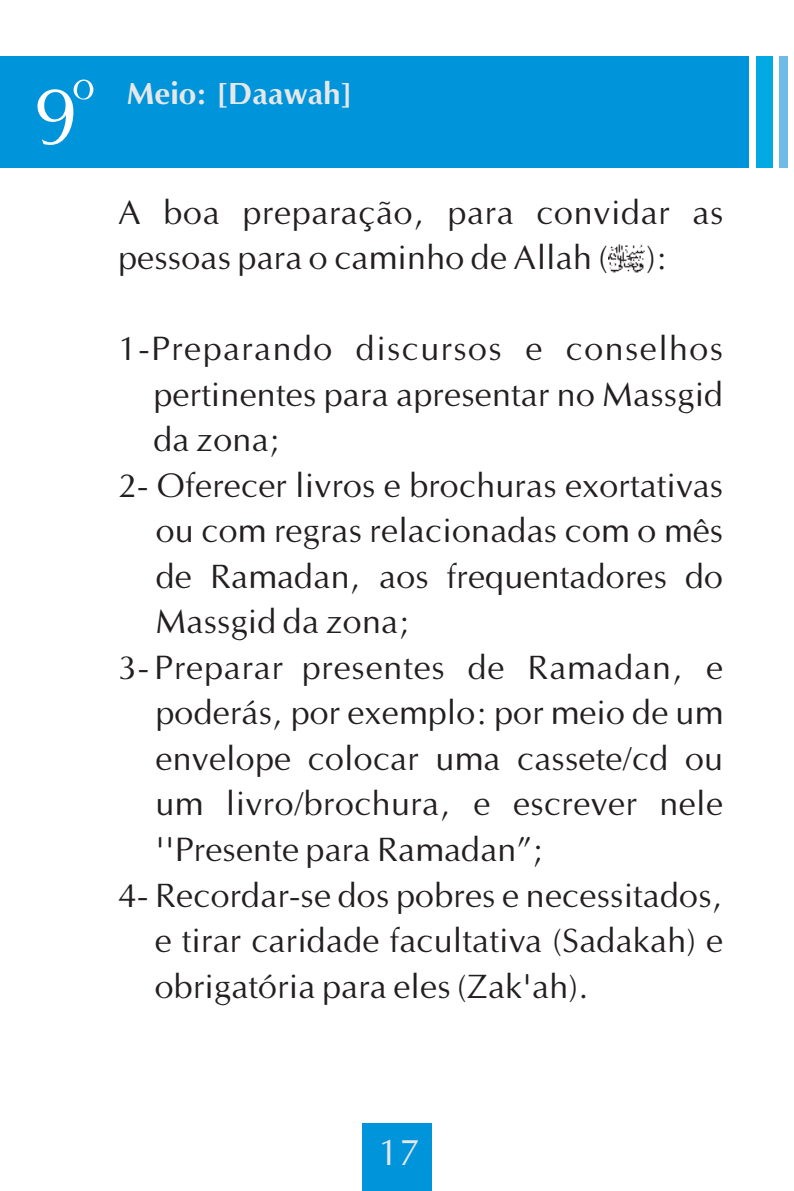
<style>
.page{position:relative;width:794px;height:1191px;background:#fff}
.page>*{position:absolute;margin:0;border:0;box-sizing:border-box;transform-origin:0 0}
.t1{font:84px "Optane";color:#fff}
.t2{font:38.5px "Optane";color:#e6e7e8}
.t3{font:35px/45.5px "Optane";color:#231f20}
.t4{font:35px "Optane";letter-spacing:.035em;color:#231f20}
.t5{font:35px "Optane";letter-spacing:.02em;color:#231f20}
.t6{font:700 31.5px "Optane";color:#e6e7e8}
</style>
<div class="page">
<div style="left:0;top:56px;width:748px;height:112px;background:#0095da"></div>
<div style="left:756px;top:56px;width:17px;height:112px;background:#02a9e2"></div>
<div style="left:779px;top:56px;width:9px;height:112px;background:#6ebbe8"></div>
<div style="left:362px;top:1124px;width:70px;height:67px;background:#0095da"></div>
<img style="left:608px;top:244px;width:37px;height:29px">
<h1 class="t1" style="left:33px;top:83px;width:69px">9º</h1>
<p class="t6" style="left:127px;top:74px;width:226px">Meio: [Daawah]</p>
<p class="t3" style="left:118px;top:192px;width:607px">A boa preparação, para convidar as pessoas para o caminho de Allah ( ):</p>
<p class="t4" style="left:118px;top:335px;width:607px">1-Preparando discursos e conselhos</p>
<p class="t3" style="left:153px;top:374px;width:571px">pertinentes para apresentar no Massgid</p>
<p class="t3" style="left:153px;top:420px;width:128px">da zona;</p>
<p class="t3" style="left:118px;top:465px;width:607px">2- Oferecer livros e brochuras exortativas</p>
<p class="t3" style="left:156px;top:511px;width:569px">ou com regras relacionadas com o mês</p>
<p class="t3" style="left:156px;top:556px;width:569px">de Ramadan, aos frequentadores do</p>
<p class="t3" style="left:156px;top:602px;width:256px">Massgid da zona;</p>
<p class="t5" style="left:118px;top:653px;width:607px">3- Preparar presentes de Ramadan, e</p>
<p class="t3" style="left:155px;top:693px;width:569px">poderás, por exemplo: por meio de um</p>
<p class="t3" style="left:155px;top:738px;width:569px">envelope colocar uma cassete/cd ou</p>
<p class="t3" style="left:155px;top:784px;width:569px">um livro/brochura, e escrever nele</p>
<p class="t3" style="left:155px;top:829px;width:390px">''Presente para Ramadan”;</p>
<p class="t3" style="left:118px;top:875px;width:607px">4- Recordar-se dos pobres e necessitados,</p>
<p class="t3" style="left:155px;top:920px;width:570px">e tirar caridade facultativa (Sadakah) e</p>
<p class="t3" style="left:155px;top:966px;width:436px">obrigatória para eles (Zak'ah).</p>
<p class="t2" style="left:378px;top:1137px;width:44px">17</p>
</div>
